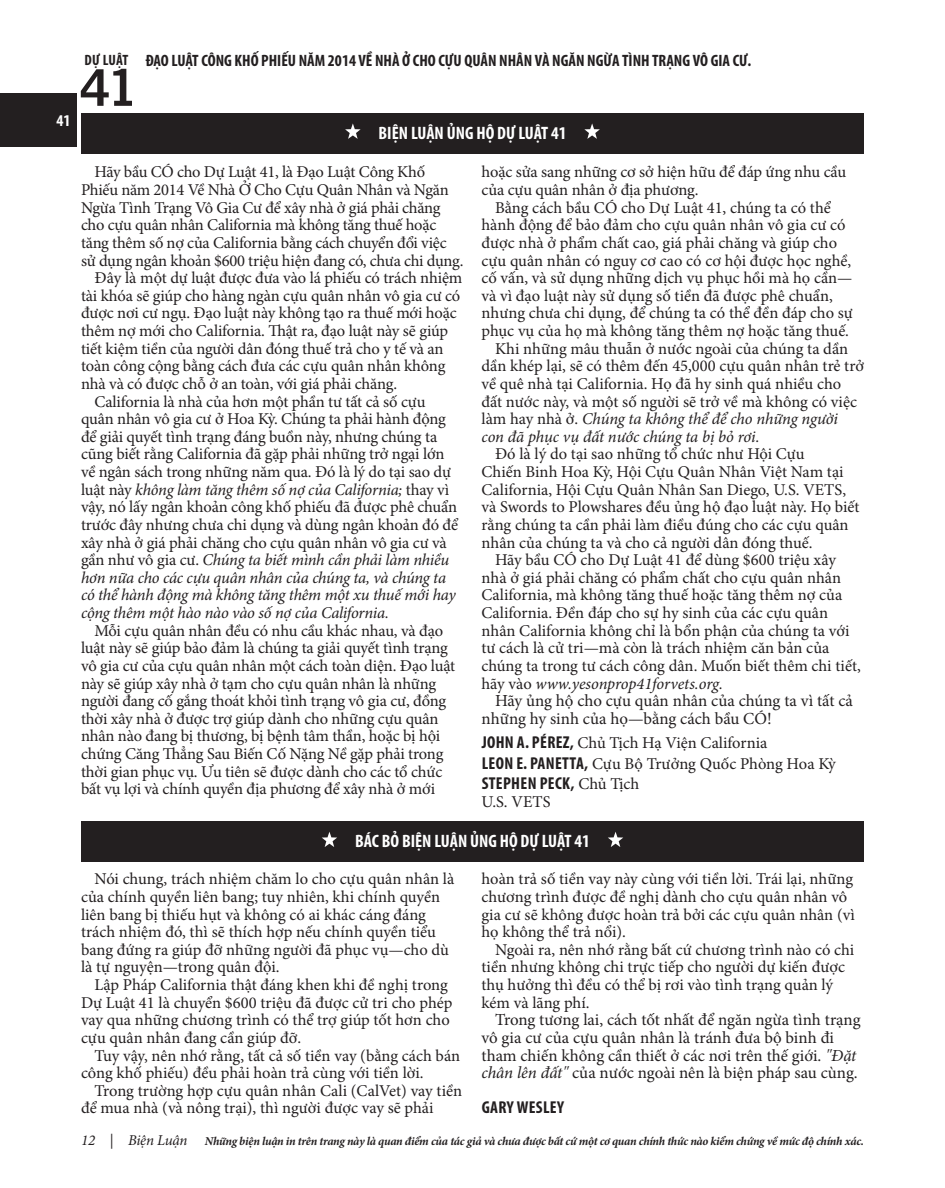
<style>
.page{position:relative;width:945px;height:1188px;background:#fff}
.page>*{position:absolute;margin:0;border:0;box-sizing:border-box;transform-origin:0 0}
.Arguments_-_Header{font:700 condensed 18px "Myriad Pro";color:#fff}
.Signatures{font:700 condensed 17.25px "Myriad Pro";letter-spacing:.02em;color:#231f20}
.Arguments_-_Space_Af{font:16.8px/17.7px "Minion Pro";color:#231f20}
.Arguments_-_11_25_11{font:16.5px/17.7px "Minion Pro";letter-spacing:-.005em;color:#231f20}
.Signatures-2{font:16.5px "Minion Pro";color:#231f20}
.t1{font:700 condensed 16.5px "Myriad Pro";color:#231f20}
.t2{font:700 condensed 16.5px "Myriad Pro";color:#fff}
.Page_Footer_-_Left{font:italic 700 12px "Minion Pro";letter-spacing:-.025em;color:#231f20}
.s1{font-size:15px}
.s2{font-style:italic}
.s3{font-family:"Myriad Pro";font-weight:700;font-stretch:condensed;font-size:17.25px}
.s4{font-family:"Minion Pro";font-weight:400;font-stretch:normal;font-size:16.5px}
.s5{font-weight:400;font-size:15px}
</style>
<div class="page">
<div style="left:0;top:93px;width:76px;height:54px;background:#231f20"></div>
<svg style="left:81px;top:69px;width:51px;height:37px"></svg>
<div style="left:81px;top:821px;width:783px;height:41px;background:#231f20"></div>
<svg style="left:322px;top:832px;width:15px;height:15px"></svg>
<svg style="left:608px;top:832px;width:15px;height:15px"></svg>
<div style="left:81px;top:113px;width:783px;height:41px;background:#231f20"></div>
<svg style="left:345px;top:123px;width:16px;height:16px"></svg>
<svg style="left:584px;top:123px;width:16px;height:16px"></svg>
<p class="t1" style="left:85px;top:51px;width:668px"><span class="s1">DỰ LUẬT</span> ĐẠO LUẬT CÔNG KHỐ PHIẾU NĂM 2014 VỀ NHÀ Ở CHO CỰU QUÂN NHÂN VÀ NGĂN NGỪA TÌNH TRẠNG VÔ GIA CƯ.</p>
<p class="t2" style="left:56px;top:110px;width:16px">41</p>
<p class="Arguments_-_Header" style="left:379px;top:122px;width:189px">BIỆN LUẬN ỦNG HỘ DỰ LUẬT 41</p>
<p class="Arguments_-_11_25_11" style="left:81px;top:163px;width:384px;text-indent:14px">Hãy bầu CÓ cho Dự Luật 41, là Đạo Luật Công Khố Phiếu năm 2014 Về Nhà Ở Cho Cựu Quân Nhân và Ngăn Ngừa Tình Trạng Vô Gia Cư để xây nhà ở giá phải chăng cho cựu quân nhân California mà không tăng thuế hoặc tăng thêm số nợ của California bằng cách chuyển đổi việc sử dụng ngân khoản $600 triệu hiện đang có, chưa chi dụng.</p>
<p class="Arguments_-_11_25_11" style="left:81px;top:269px;width:383px;text-indent:14px">Đây là một dự luật được đưa vào lá phiếu có trách nhiệm tài khóa sẽ giúp cho hàng ngàn cựu quân nhân vô gia cư có được nơi cư ngụ. Đạo luật này không tạo ra thuế mới hoặc thêm nợ mới cho California. Thật ra, đạo luật này sẽ giúp tiết kiệm tiền của người dân đóng thuế trả cho y tế và an toàn công cộng bằng cách đưa các cựu quân nhân không nhà và có được chỗ ở an toàn, với giá phải chăng.</p>
<p class="Arguments_-_11_25_11" style="left:81px;top:393px;width:379px;text-indent:14px">California là nhà của hơn một phần tư tất cả số cựu quân nhân vô gia cư ở Hoa Kỳ. Chúng ta phải hành động để giải quyết tình trạng đáng buồn này, nhưng chúng ta cũng biết rằng California đã gặp phải những trở ngại lớn về ngân sách trong những năm qua. Đó là lý do tại sao dự luật này <span class="s2">không làm tăng thêm số nợ của California;</span> thay vì vậy, nó lấy ngân khoản công khố phiếu đã được phê chuẩn trước đây nhưng chưa chi dụng và dùng ngân khoản đó để xây nhà ở giá phải chăng cho cựu quân nhân vô gia cư và gần như vô gia cư. <span class="s2">Chúng ta biết mình cần phải làm nhiều hơn nữa cho các cựu quân nhân của chúng ta, và chúng ta có thể hành động mà không tăng thêm một xu thuế mới hay cộng thêm một hào nào vào số nợ của California.</span></p>
<p class="Arguments_-_11_25_11" style="left:81px;top:622px;width:376px;text-indent:14px">Mỗi cựu quân nhân đều có nhu cầu khác nhau, và đạo luật này sẽ giúp bảo đảm là chúng ta giải quyết tình trạng vô gia cư của cựu quân nhân một cách toàn diện. Đạo luật này sẽ giúp xây nhà ở tạm cho cựu quân nhân là những người đang cố gắng thoát khỏi tình trạng vô gia cư, đồng thời xây nhà ở được trợ giúp dành cho những cựu quân nhân nào đang bị thương, bị bệnh tâm thần, hoặc bị hội chứng Căng Thẳng Sau Biến Cố Nặng Nề gặp phải trong thời gian phục vụ. Ưu tiên sẽ được dành cho các tổ chức bất vụ lợi và chính quyền địa phương để xây nhà ở mới</p>
<p class="Arguments_-_11_25_11" style="left:482px;top:163px;width:366px">hoặc sửa sang những cơ sở hiện hữu để đáp ứng nhu cầu của cựu quân nhân ở địa phương.</p>
<p class="Arguments_-_11_25_11" style="left:482px;top:199px;width:373px;text-indent:14px">Bằng cách bầu CÓ cho Dự Luật 41, chúng ta có thể hành động để bảo đảm cho cựu quân nhân vô gia cư có được nhà ở phẩm chất cao, giá phải chăng và giúp cho cựu quân nhân có nguy cơ cao có cơ hội được học nghề, cố vấn, và sử dụng những dịch vụ phục hồi mà họ cần— và vì đạo luật này sử dụng số tiền đã được phê chuẩn, nhưng chưa chi dụng, để chúng ta có thể đền đáp cho sự phục vụ của họ mà không tăng thêm nợ hoặc tăng thuế.</p>
<p class="Arguments_-_11_25_11" style="left:482px;top:340px;width:384px;text-indent:14px">Khi những mâu thuẫn ở nước ngoài của chúng ta dần dần khép lại, sẽ có thêm đến 45,000 cựu quân nhân trẻ trở về quê nhà tại California. Họ đã hy sinh quá nhiều cho đất nước này, và một số người sẽ trở về mà không có việc làm hay nhà ở. <span class="s2">Chúng ta không thể để cho những người con đã phục vụ đất nước chúng ta bị bỏ rơi.</span></p>
<p class="Arguments_-_11_25_11" style="left:482px;top:445px;width:380px;text-indent:14px">Đó là lý do tại sao những tổ chức như Hội Cựu<br>Chiến Binh Hoa Kỳ, Hội Cựu Quân Nhân Việt Nam tại California, Hội Cựu Quân Nhân San Diego, U.S. VETS, và Swords to Plowshares đều ủng hộ đạo luật này. Họ biết rằng chúng ta cần phải làm điều đúng cho các cựu quân nhân của chúng ta và cho cả người dân đóng thuế.</p>
<p class="Arguments_-_11_25_11" style="left:482px;top:551px;width:381px;text-indent:14px">Hãy bầu CÓ cho Dự Luật 41 để dùng $600 triệu xây nhà ở giá phải chăng có phẩm chất cho cựu quân nhân California, mà không tăng thuế hoặc tăng thêm nợ của California. Đền đáp cho sự hy sinh của các cựu quân nhân California không chỉ là bổn phận của chúng ta với tư cách là cử tri—mà còn là trách nhiệm căn bản của chúng ta trong tư cách công dân. Muốn biết thêm chi tiết, hãy vào <span class="s2">www.yesonprop41forvets.org.</span></p>
<p class="Arguments_-_Space_Af" style="left:482px;top:692px;width:373px;text-indent:14px">Hãy ủng hộ cho cựu quân nhân của chúng ta vì tất cả những hy sinh của họ—bằng cách bầu CÓ!</p>
<p class="Signatures-2" style="left:482px;top:732px;width:287px"><span class="s3">JOHN A. PÉREZ,</span> Chủ Tịch Hạ Viện California</p>
<p class="Signatures-2" style="left:482px;top:752px;width:356px"><span class="s3">LEON E. PANETTA,</span> Cựu Bộ Trưởng Quốc Phòng Hoa Kỳ</p>
<p class="Signatures" style="left:482px;top:772px;width:159px">STEPHEN PECK, <span class="s4">Chủ Tịch</span></p>
<p class="Signatures-2" style="left:482px;top:790px;width:71px">U.S. VETS</p>
<p class="Arguments_-_Header" style="left:355px;top:830px;width:236px">BÁC BỎ BIỆN LUẬN ỦNG HỘ DỰ LUẬT 41</p>
<p class="Arguments_-_11_25_11" style="left:81px;top:870px;width:375px;text-indent:14px">Nói chung, trách nhiệm chăm lo cho cựu quân nhân là của chính quyền liên bang; tuy nhiên, khi chính quyền liên bang bị thiếu hụt và không có ai khác cáng đáng trách nhiệm đó, thì sẽ thích hợp nếu chính quyền tiểu bang đứng ra giúp đỡ những người đã phục vụ—cho dù là tự nguyện—trong quân đội.</p>
<p class="Arguments_-_11_25_11" style="left:81px;top:976px;width:373px;text-indent:14px">Lập Pháp California thật đáng khen khi đề nghị trong Dự Luật 41 là chuyển $600 triệu đã được cử tri cho phép vay qua những chương trình có thể trợ giúp tốt hơn cho cựu quân nhân đang cần giúp đỡ.</p>
<p class="Arguments_-_11_25_11" style="left:81px;top:1046px;width:381px;text-indent:14px">Tuy vậy, nên nhớ rằng, tất cả số tiền vay (bằng cách bán công khố phiếu) đều phải hoàn trả cùng với tiền lời.</p>
<p class="Arguments_-_11_25_11" style="left:81px;top:1082px;width:383px;text-indent:14px">Trong trường hợp cựu quân nhân Cali (CalVet) vay tiền để mua nhà (và nông trại), thì người được vay sẽ phải</p>
<p class="Arguments_-_11_25_11" style="left:482px;top:870px;width:375px">hoàn trả số tiền vay này cùng với tiền lời. Trái lại, những chương trình được đề nghị dành cho cựu quân nhân vô gia cư sẽ không được hoàn trả bởi các cựu quân nhân (vì họ không thể trả nổi).</p>
<p class="Arguments_-_11_25_11" style="left:482px;top:941px;width:374px;text-indent:14px">Ngoài ra, nên nhớ rằng bất cứ chương trình nào có chi tiền nhưng không chi trực tiếp cho người dự kiến được thụ hưởng thì đều có thể bị rơi vào tình trạng quản lý kém và lãng phí.</p>
<p class="Arguments_-_Space_Af" style="left:482px;top:1011px;width:381px;text-indent:14px">Trong tương lai, cách tốt nhất để ngăn ngừa tình trạng vô gia cư của cựu quân nhân là tránh đưa bộ binh đi tham chiến không cần thiết ở các nơi trên thế giới. <span class="s2">"Đặt chân lên đất"</span> của nước ngoài nên là biện pháp sau cùng.</p>
<p class="Signatures" style="left:482px;top:1096px;width:84px">GARY WESLEY</p>
<p class="Page_Footer_-_Left" style="left:81px;top:1133px;width:785px"><span class="s5">12 | Biện Luận</span> Những biện luận in trên trang này là quan điểm của tác giả và chưa được bất cứ một cơ quan chính thức nào kiểm chứng về mức độ chính xác.</p>
</div>
